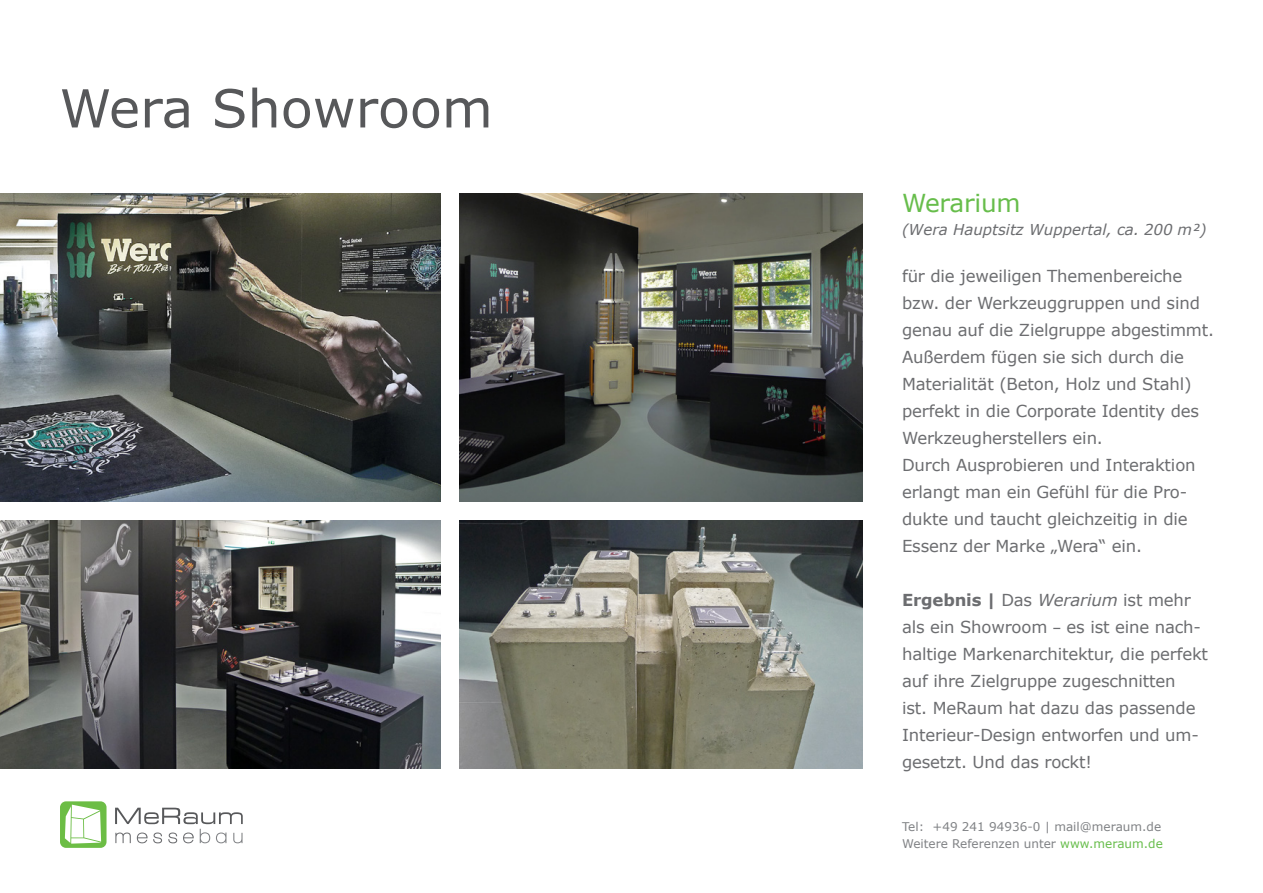
<style>
.page{position:relative;width:1263px;height:893px;background:#fff}
.page>*{position:absolute;margin:0;border:0;box-sizing:border-box;transform-origin:0 0}
.t1{font:52.5px "Verdana";color:#57585a}
.t2{font:24.75px "Verdana";letter-spacing:-.01em;color:#67bd4b}
.t3{font:16.5px/27px "Verdana";letter-spacing:-.01em;color:#6c6d70}
.t4{font:italic 15px "Verdana";color:#6c6d70}
.t5{font:12px "Verdana";color:#808285}
.s1{font-weight:700}
.s2{font-style:italic}
.s3{font-family:"Open Sans"}
.s4{color:#67bd4b}
</style>
<div class="page">
<div style="left:60px;top:801px;width:47px;height:47px;background:#6cbd45;border-radius:6px"></div>
<svg style="left:115px;top:808px;width:128px;height:35px"></svg>
<svg style="left:65px;top:805px;width:36px;height:39px"></svg>
<img style="left:0;top:193px;width:441px;height:308px">
<img style="left:460px;top:520px;width:402px;height:248px">
<img style="left:0;top:520px;width:441px;height:248px">
<img style="left:460px;top:193px;width:402px;height:308px">
<p class="t1" style="left:60px;top:72px;width:435px">Wera Showroom</p>
<p class="t2" style="left:902px;top:186px;width:120px">Werarium</p>
<p class="t4" style="left:902px;top:219px;width:306px">(Wera Hauptsitz Wuppertal, ca. 200 m²)</p>
<p class="t3" style="left:902px;top:263px;width:314px">für die jeweiligen Themenbereiche bzw. der Werkzeuggruppen und sind genau auf die Zielgruppe abgestimmt.<br>Außerdem fügen sie sich durch die Materialität (Beton, Holz und Stahl) perfekt in die Corporate Identity des Werkzeugherstellers ein.</p>
<p class="t3" style="left:902px;top:452px;width:295px">Durch Ausprobieren und Interaktion erlangt man ein Gefühl für die Pro&shy;dukte und taucht gleichzeitig in die Essenz der Marke „Wera“ ein.</p>
<p class="t3" style="left:902px;top:587px;width:308px"><span class="s1">Ergebnis |</span> Das <span class="s2">Werarium</span> ist mehr als ein Showroom <span class="s3">–</span> es ist eine nach&shy;haltige Markenarchitektur, die perfekt auf ihre Zielgruppe zugeschnitten<br>ist. MeRaum hat dazu das passende Interieur-Design entworfen und um&shy;gesetzt. Und das rockt!</p>
<p class="t5" style="left:902px;top:818px;width:261px">Tel: +49 241 94936-0 | mail@meraum.de</p>
<p class="t5" style="left:902px;top:836px;width:262px">Weitere Referenzen unter <span class="s4">www.meraum.de</span></p>
</div>
